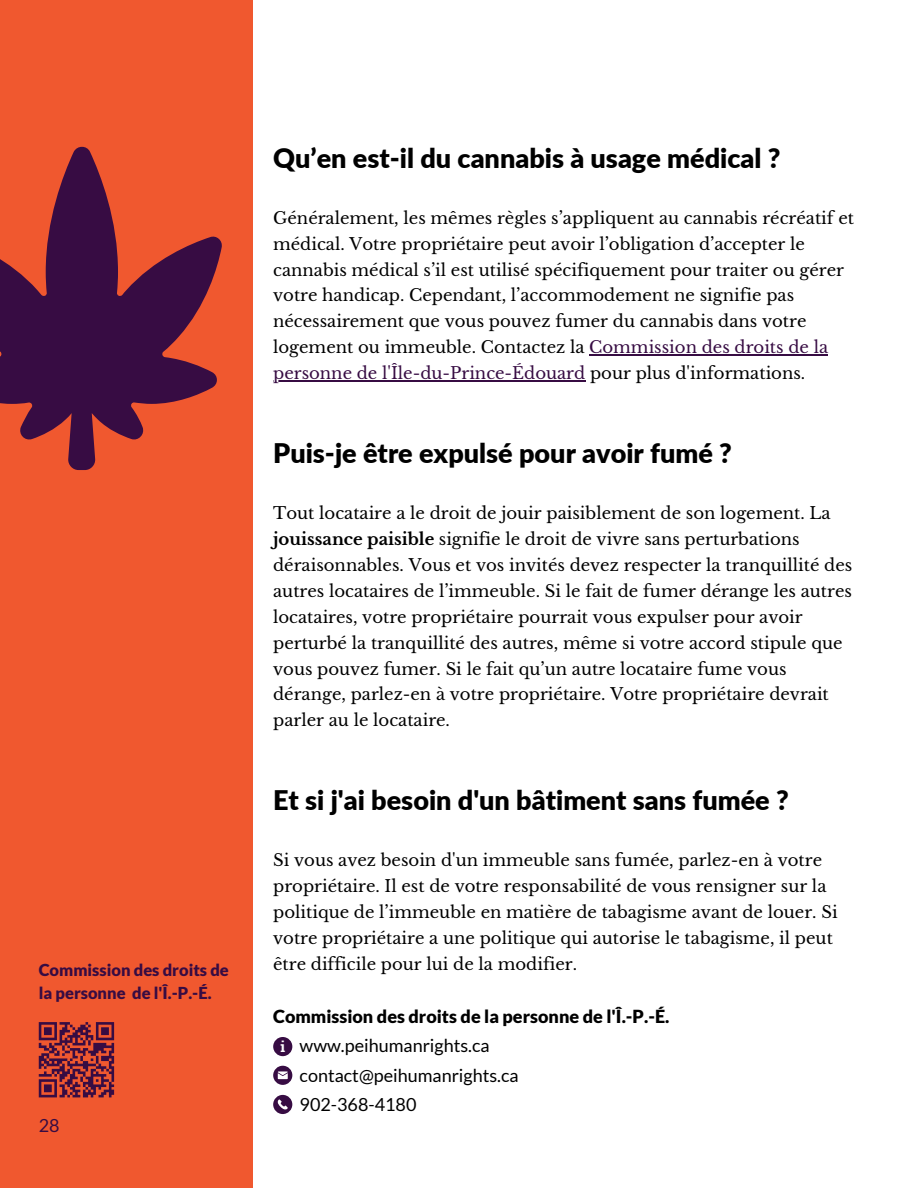
<style>
.page{position:relative;width:918px;height:1188px;background:#fff}
.page>*{position:absolute;margin:0;border:0;box-sizing:border-box;transform-origin:0 0}
.t1{font:900 27px "Lato";color:#000}
.t2{font:18px "Lato";color:#000}
.t3{font:900 18px "Lato";color:#000}
.t4{font:18px "Lato";color:#370c43}
.t5{font:16.5px/25.8px "Libre Baskerville";color:#000}
.t6{font:16.5px "Libre Baskerville";color:#370c43}
.t7{font:900 16.5px/22.5px "Lato";color:#370c43}
.t8{font:700 14.7px "Roboto Slab";color:#fff}
.s1{color:#370c43}
.s2{color:#000}
.s3{font-weight:700}
</style>
<div class="page">
<hr style="left:589px;top:354px;width:239px;height:1px;background:#370c43">
<hr style="left:273px;top:380px;width:312px;height:1px;background:#370c43">
<div style="left:0;top:0;width:253px;height:1188px;background:#f0582f"></div>
<svg style="left:39px;top:1022px;width:75px;height:75px"></svg>
<svg style="left:0;top:146px;width:222px;height:324px;fill:#370c43"></svg>
<svg style="left:273px;top:1095px;width:19px;height:19px"></svg>
<svg style="left:273px;top:1066px;width:19px;height:19px"></svg>
<svg style="left:278px;top:1071px;width:10px;height:8px"></svg>
<div style="left:273px;top:1037px;width:19px;height:19px;background:#370c43;border-radius:50%"></div>
<h1 class="t7" style="left:39px;top:959px;width:192px">Commission des droits de la personne de l'Î.-P.-É.</h1>
<p class="t4" style="left:39px;top:1114px;width:22px">28</p>
<p class="t1" style="left:273px;top:141px;width:509px">Qu’en est-il du cannabis à usage médical ?</p>
<h2 class="t5" style="left:273px;top:205px;width:582px">Généralement, les mêmes règles s’appliquent au cannabis récréatif et médical. Votre propriétaire peut avoir l’obligation d’accepter le cannabis médical s’il est utilisé spécifiquement pour traiter ou gérer votre handicap. Cependant, l’accommodement ne signifie pas nécessairement que vous pouvez fumer du cannabis dans votre logement ou immeuble. Contactez la <span class="s1">Commission des droits de la</span></h2>
<p class="t6" style="left:273px;top:363px;width:534px">personne de l'Île-du-Prince-Édouard <span class="s2">pour plus d'informations.</span></p>
<p class="t1" style="left:273px;top:436px;width:460px">Puis-je être expulsé pour avoir fumé ?</p>
<h1 class="t5" style="left:273px;top:501px;width:581px">Tout locataire a le droit de jouir paisiblement de son logement. La <span class="s3">jouissance paisible</span> signifie le droit de vivre sans perturbations déraisonnables. Vous et vos invités devez respecter la tranquillité des autres locataires de l’immeuble. Si le fait de fumer dérange les autres locataires, votre propriétaire pourrait vous expulser pour avoir perturbé la tranquillité des autres, même si votre accord stipule que vous pouvez fumer. Si le fait qu’un autre locataire fume vous dérange, parlez-en à votre propriétaire. Votre propriétaire devrait parler au le locataire.</h1>
<p class="t1" style="left:273px;top:783px;width:517px">Et si j'ai besoin d'un bâtiment sans fumée ?</p>
<h1 class="t5" style="left:273px;top:847px;width:566px">Si vous avez besoin d'un immeuble sans fumée, parlez-en à votre propriétaire. Il est de votre responsabilité de vous rensigner sur la politique de l’immeuble en matière de tabagisme avant de louer. Si votre propriétaire a une politique qui autorise le tabagisme, il peut être difficile pour lui de la modifier.</h1>
<p class="t3" style="left:273px;top:1005px;width:398px">Commission des droits de la personne de l'Î.-P.-É.</p>
<p class="t8" style="left:280px;top:1037px;width:6px">i</p>
<p class="t2" style="left:300px;top:1035px;width:192px">www.peihumanrights.ca</p>
<p class="t2" style="left:300px;top:1064px;width:221px">contact@peihumanrights.ca</p>
<h2 class="t2" style="left:300px;top:1093px;width:118px">902-368-4180</h2>
</div>
